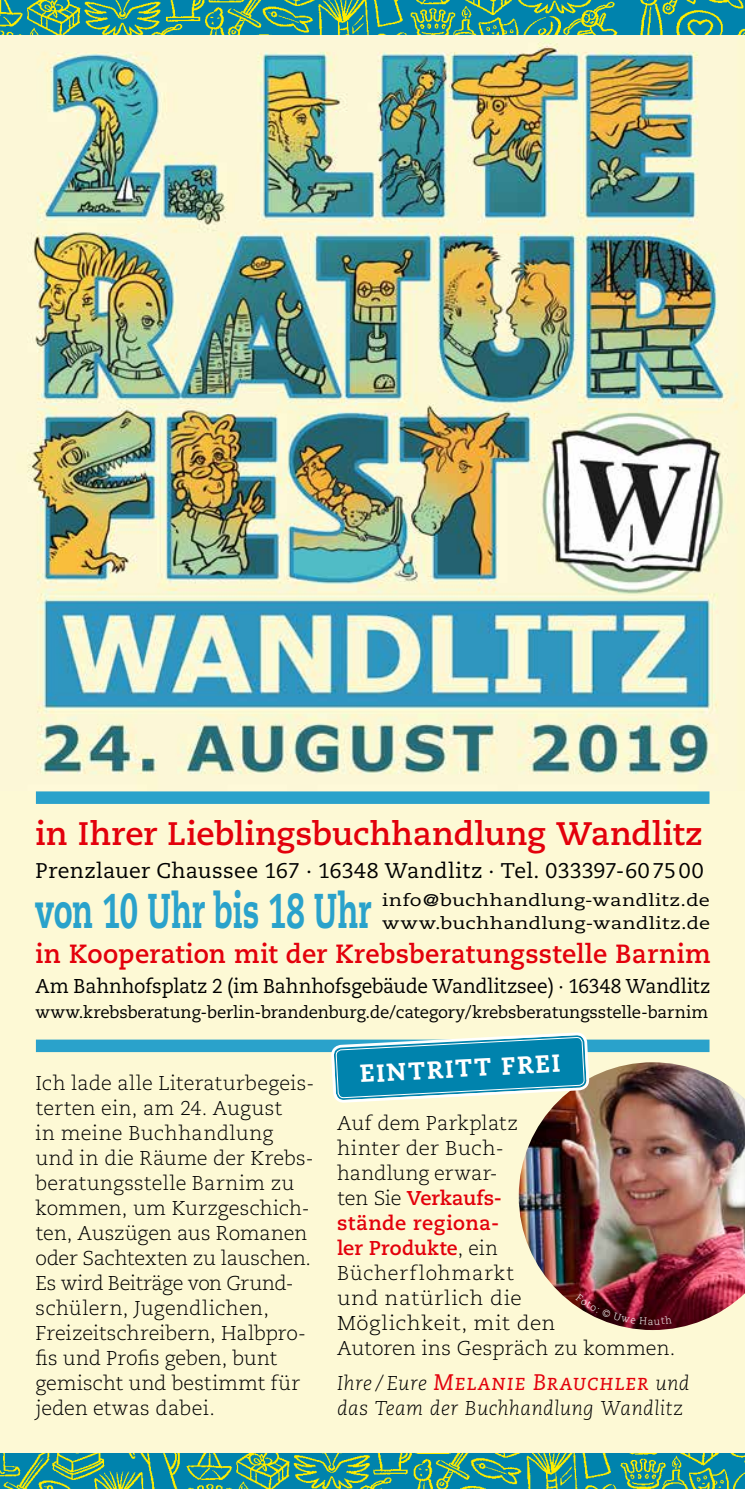
<style>
.page{position:relative;width:745px;height:1489px;background:#fff}
.page>*{position:absolute;margin:0;border:0;box-sizing:border-box;transform-origin:0 0}
.t1{font:800 48.75px "Caecilia";letter-spacing:-.01em;color:#2aa2cb;scale:.63 1}
.t2{font:700 32.5px "Caecilia";color:#e3000b}
.t3{font:700 26.25px "Caecilia";letter-spacing:.01em;color:#e3000b}
.t4{font:800 24.75px "Caecilia";color:#fff}
.t5{font:22.5px "Caecilia Italic SC";letter-spacing:.035em;color:#e3000b}
.t6{font:21.25px "Caecilia";letter-spacing:.015em;color:#000}
.t7{font:300 20px/25px "Caecilia";letter-spacing:.005em;color:#000}
.t8{font:20px "Caecilia";letter-spacing:-.005em;color:#000;scale:.95 1}
.t9{font:italic 300 20px "Caecilia";letter-spacing:.02em;color:#000}
.t10{font:16.75px "Caecilia";color:#000}
.t11{font:16.75px/22.5px "Caecilia";color:#000;scale:1.19 1}
.s1{font-weight:700;color:#e3000b}
.s2{font-family:"Caecilia";font-weight:300;font-style:italic;font-size:20px;color:#000}
</style>
<div class="page">
<div style="left:0;top:772px;width:744px;height:716px;background:#fdf9d5"></div>
<img style="left:0;top:0;width:744px;height:774px">
<img style="left:0;top:1453px;width:744px;height:35px">
<div style="left:36px;top:1039px;width:673px;height:13px;background:#2aa2cb"></div>
<div style="left:36px;top:791px;width:673px;height:12px;background:#2aa2cb"></div>
<img style="left:518px;top:1062px;width:226px;height:267px">
<svg style="left:332px;top:1032px;width:256px;height:96px"></svg>
<svg style="left:575px;top:1293px;width:96px;height:31px;background:#6b252d"></svg>
<h2 class="t2" style="left:35px;top:814px;width:668px">in Ihrer Lieblingsbuchhandlung Wandlitz</h2>
<p class="t6" style="left:35px;top:858px;width:669px">Prenzlauer Chaussee 167 · 16348 Wandlitz · Tel. 033397-607500</p>
<h1 class="t1" style="left:35px;top:880px;width:534px">von 10 Uhr bis 18 Uhr</h1>
<h3 class="t3" style="left:35px;top:938px;width:676px">in Kooperation mit der Krebsberatungsstelle Barnim</h3>
<p class="t8" style="left:35px;top:974px;width:711px">Am Bahnhofsplatz 2 (im Bahnhofsgebäude Wandlitzsee) · 16348 Wandlitz</p>
<p class="t10" style="left:35px;top:1002px;width:673px">www.krebsberatung-berlin-brandenburg.de/category/krebsberatungsstelle-barnim</p>
<p class="t11" style="left:382px;top:889px;width:277px">info@buchhandlung-wandlitz.de www.buchhandlung-wandlitz.de</p>
<p class="t7" style="left:35px;top:1070px;width:280px">Ich lade alle Literaturbegeis&shy;terten ein, am 24. August<br>in meine Buchhandlung und in die Räume der Krebs&shy;beratungsstelle Barnim zu kommen, um Kurzgeschich&shy;ten, Auszügen aus Romanen oder Sachtexten zu lauschen.<br>Es wird Beiträge von Grund&shy;schülern, Jugendlichen,<br>Freizeitschreibern, Halbpro&shy;fis und Profis geben, bunt gemischt und bestimmt für jeden etwas dabei.</p>
<p class="t4" style="left:359px;top:1058px;width:202px;rotate:-3deg">EINTRITT FREI</p>
<p class="t7" style="left:337px;top:1110px;width:340px">Auf dem Parkplatz<br>hinter der Buch-<br>handlung erwar-<br>ten Sie <span class="s1">Verkaufs-<br>stände regiona-<br>ler Produkte</span>, ein<br>Bücherflohmarkt<br>und natürlich die<br>Möglichkeit, mit den<br>Autoren ins Gespräch zu kommen.</p>
<p class="t5" style="left:337px;top:1369px;width:354px"><span class="s2">Ihre / Eure</span> Melanie Brauchler <span class="s2">und</span></p>
<p class="t9" style="left:337px;top:1396px;width:347px">das Team der Buchhandlung Wandlitz</p>
</div>
